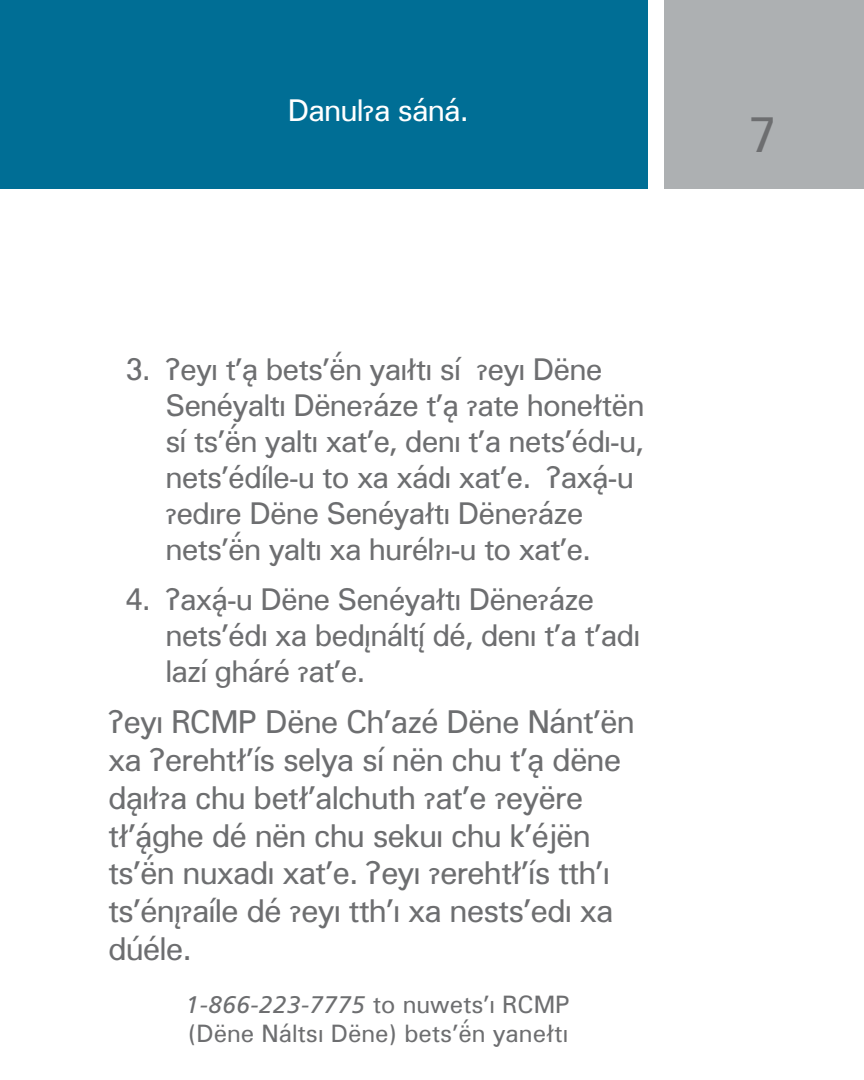
<style>
.page{position:relative;width:864px;height:1080px;background:#fff}
.page>*{position:absolute;margin:0;border:0;box-sizing:border-box;transform-origin:0 0}
.t1{font:48px "Win Mac PS Sophia Dene";color:#6d6e70}
.t2{font:31.5px/37.8px "Win Mac PS Sophia Dene";letter-spacing:-.03em;color:#6d6e70}
.t3{font:30px/36px "Win Mac PS Sophia Dene";letter-spacing:-.03em;color:#6d6e70}
.t4{font:30px "Win Mac PS Sophia Dene";letter-spacing:-.03em;color:#fff}
.t5{font:24px "Win Mac PS Sophia Dene";color:#6d6e70}
.t6{font:italic 24px "Frutiger";letter-spacing:.025em;color:#6d6e70}
.s1{font-family:"Win Mac PS Sophia Dene";font-style:normal}
</style>
<div class="page">
<div style="left:664px;top:0;width:200px;height:189px;background:#adb0b2"></div>
<div style="left:0;top:0;width:648px;height:189px;background:#006e95"></div>
<p class="t4" style="left:288px;top:99px;width:182px">Danulæa sáná.</p>
<p class="t3" style="left:165px;top:354px;width:481px;text-indent:-39px">3. Æeyi t’â bets’‡n yaiåti sí æeyi Dÿne Senéyalti Dÿneæáze t’â æate honeåtÿn sí ts’‡n yalti xat’e, deni t’a nets’édi-u, nets’édíle-u to xa xádi xat’e. Æaxã-u æedire Dÿne Senéyaåti Dÿneæáze nets’‡n yalti xa hurélæi-u to xat’e.</p>
<p class="t3" style="left:165px;top:584px;width:476px;text-indent:-39px">4. Æaxã-u Dÿne Senéyaåti Dÿneæáze nets’édi xa bedînáltñ dé, deni t’a t’adi lazí gháré æat’e.</p>
<p class="t2" style="left:108px;top:706px;width:528px">Æeyi RCMP Dÿne Ch’azé Dÿne Nánt’ÿn xa Æerehtå’ís selya sí nÿn chu t’â dÿne dâiåæa chu betå’alchuth æat’e æeyÿre tå’ãghe dé nÿn chu sekui chu k’éjÿn ts’‡n nuxadi xat’e. Æeyi æerehtå’ís tth’i ts’énîæaíle dé æeyi tth’i xa nests’edi xa dúéle.</p>
<p class="t6" style="left:186px;top:995px;width:386px">1-866-223-7775 <span class="s1">to nuwets’i RCMP</span></p>
<p class="t5" style="left:188px;top:1025px;width:382px">(Dÿne Náltsi Dÿne) bets’‡n yaneåti</p>
<h1 class="t1" style="left:749px;top:117px;width:28px">7</h1>
</div>
